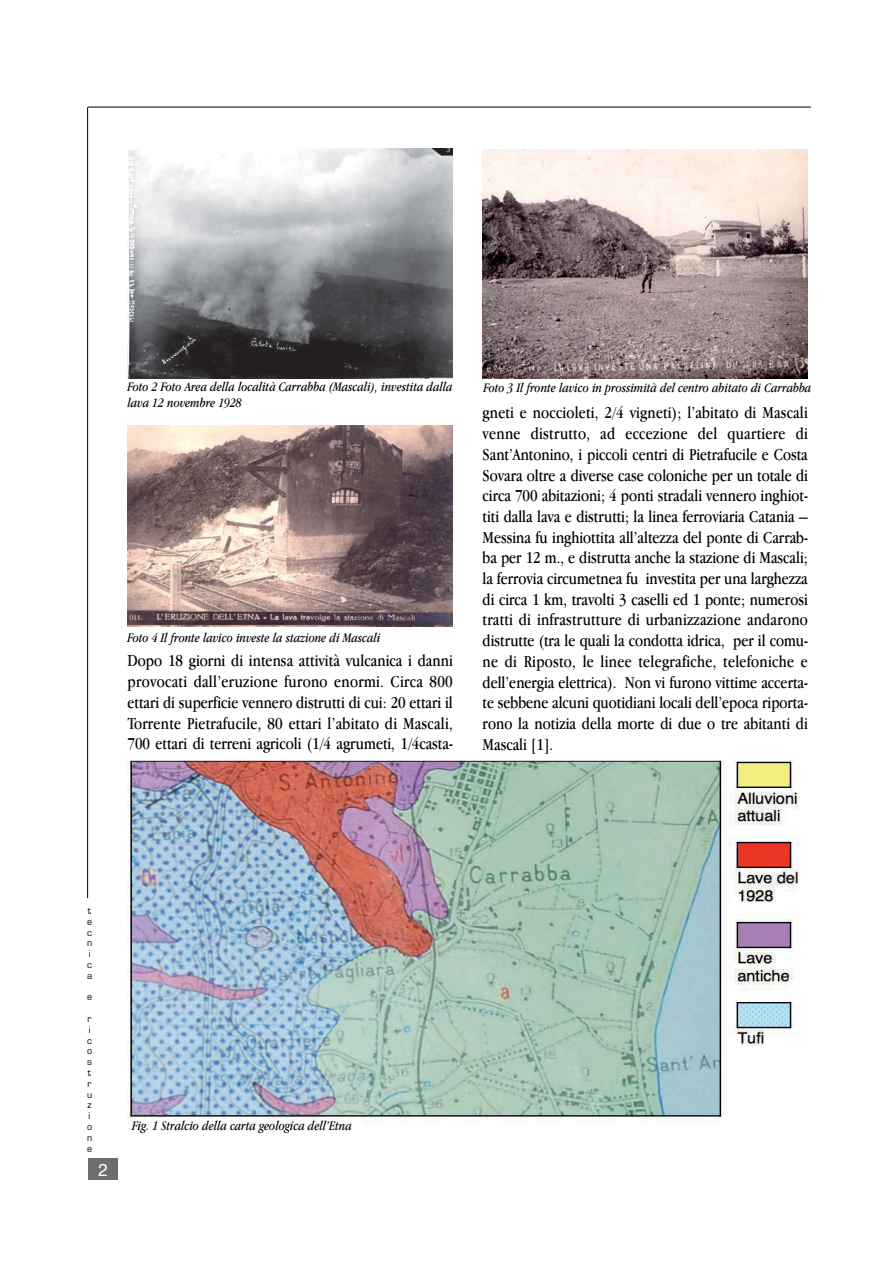
<style>
.page{position:relative;width:893px;height:1263px;background:#fff}
.page>*{position:absolute;margin:0;border:0;box-sizing:border-box;transform-origin:0 0}
.t1{font:17.25px/20.7px "Apple Garamond";color:#000;text-align:justify}
.t2{font:17.25px "Helvetica";color:#fff}
.t3{font:italic 13.5px/16.2px "Apple Garamond";color:#000}
.t4{font:9px/10.8px "Eurostile";color:#000}
</style>
<div class="page">
<hr style="left:88px;top:107px;width:723px;height:1px;background:#000">
<hr style="left:87px;top:107px;width:1px;height:791px;background:#000">
<div style="left:88px;top:1158px;width:30px;height:21px;background:#6d6e71"></div>
<img style="left:128px;top:149px;width:325px;height:229px">
<img style="left:483px;top:150px;width:325px;height:228px">
<img style="left:128px;top:425px;width:325px;height:201px">
<img style="left:128px;top:760px;width:672px;height:363px">
<p class="t3" style="left:128px;top:380px;width:326px">Foto 2 Foto Area della località Carrabba (Mascali), investita dalla lava 12 novembre 1928</p>
<p class="t3" style="left:484px;top:381px;width:329px">Foto 3 Il fronte lavico in prossimità del centro abitato di Carrabba</p>
<p class="t1" style="left:483px;top:404px;width:327px">gneti e noccioleti, 2/4 vigneti); l’abitato di Mascali venne distrutto, ad eccezione del quartiere di Sant’Antonino, i piccoli centri di Pietrafucile e Costa Sovara oltre a diverse case coloniche per un totale di circa 700 abitazioni; 4 ponti stradali vennero inghiot&shy;titi dalla lava e distrutti; la linea ferroviaria Catania – Messina fu inghiottita all’altezza del ponte di Carrab&shy;ba per 12 m., e distrutta anche la stazione di Mascali; la ferrovia circumetnea fu investita per una larghezza di circa 1 km, travolti 3 caselli ed 1 ponte; numerosi tratti di infrastrutture di urbanizzazione andarono distrutte (tra le quali la condotta idrica, per il comu&shy;ne di Riposto, le linee telegrafiche, telefoniche e dell’energia elettrica). Non vi furono vittime accerta&shy;te sebbene alcuni quotidiani locali dell’epoca riporta&shy;rono la notizia della morte di due o tre abitanti di Mascali [1].</p>
<p class="t3" style="left:128px;top:631px;width:254px">Foto 4 Il fronte lavico investe la stazione di Mascali</p>
<p class="t1" style="left:128px;top:652px;width:327px">Dopo 18 giorni di intensa attività vulcanica i danni provocati dall’eruzione furono enormi. Circa 800 ettari di superficie vennero distrutti di cui: 20 ettari il Torrente Pietrafucile, 80 ettari l’abitato di Mascali, 700 ettari di terreni agricoli (1/4 agrumeti, 1/4casta-</p>
<p class="t4" style="left:87px;top:905px;width:7px">t e c n i c a</p>
<p class="t4" style="left:87px;top:992px;width:7px">e</p>
<p class="t4" style="left:87px;top:1013px;width:7px">r i c o s t r u z i o n e</p>
<p class="t2" style="left:98px;top:1162px;width:11px">2</p>
<p class="t3" style="left:132px;top:1119px;width:221px">Fig. 1 Stralcio della carta geologica dell’Etna</p>
</div>
